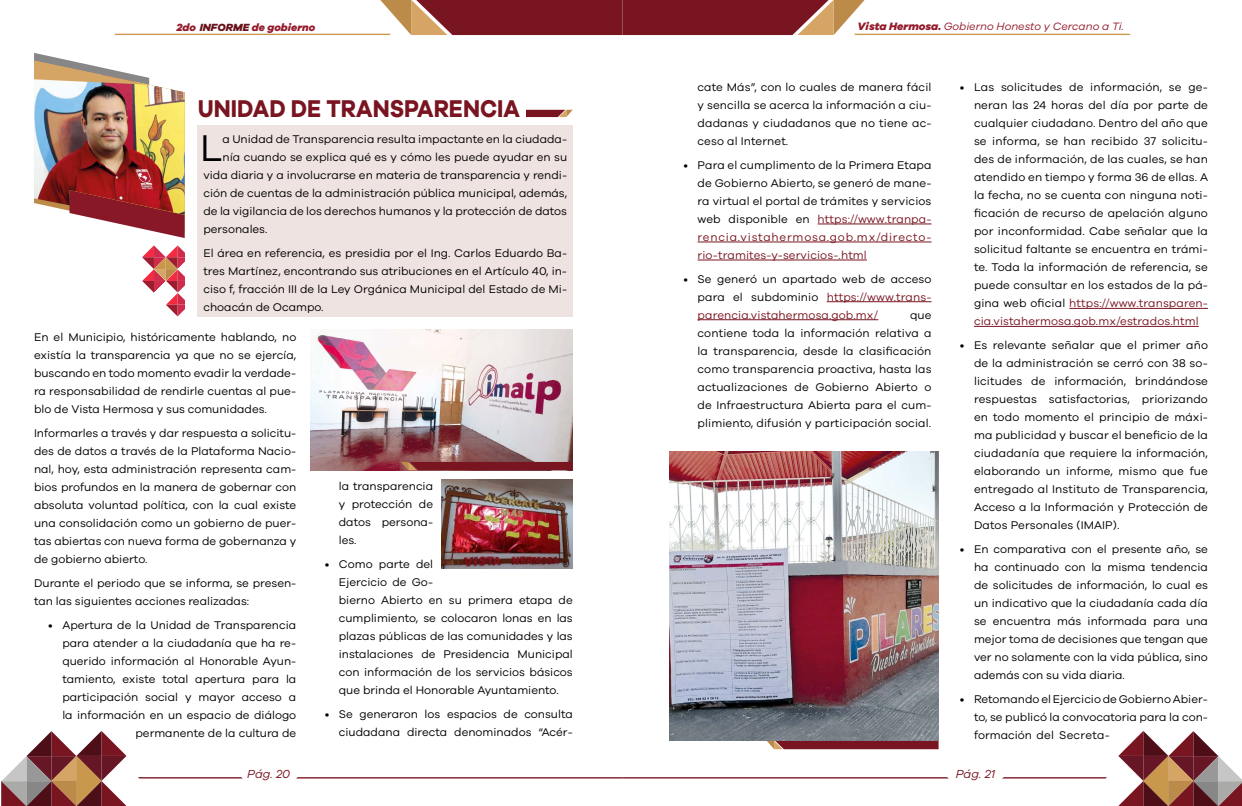
<style>
.page{position:relative;width:1242px;height:806px;background:#fff}
.page>*{position:absolute;margin:0;border:0;box-sizing:border-box;transform-origin:0 0}
.t1{font:38.4px "Galano Grotesque";color:#000}
.t2{font:700 25px "Galano Grotesque";color:#791520;scale:.9 1}
.t3{font:italic 12px "Galano Grotesque";color:#791520}
.t4{font:11.5px/18px "Galano Grotesque";color:#000;text-align:justify}
.t5{font:11.5px/18px "Galano Grotesque";letter-spacing:.01em;color:#791520;text-align:justify}
.t6{font:italic 11px "Galano Grotesque";color:#931a2b}
.t7{font:italic 800 10.7px "Galano Grotesque";color:#931a2b}
.s1{color:#671119}
.s2{font-weight:800}
.s3{color:#791520}
.s4{color:#000}
</style>
<div class="page">
<svg style="left:1px;top:731px;width:125px;height:75px"></svg>
<svg style="left:138px;top:777px;width:104px;height:1px"></svg>
<svg style="left:114px;top:0;width:1016px;height:35px"></svg>
<svg style="left:1118px;top:731px;width:124px;height:74px"></svg>
<svg style="left:1002px;top:777px;width:105px;height:1px"></svg>
<svg style="left:296px;top:777px;width:652px;height:1px"></svg>
<div style="left:198px;top:125px;width:375px;height:191px;background:#efe3e1"></div>
<svg style="left:526px;top:110px;width:47px;height:7px"></svg>
<hr style="left:1069px;top:308px;width:139px;height:1px;background:#791520">
<hr style="left:974px;top:326px;width:224px;height:1px;background:#791520">
<hr style="left:817px;top:223px;width:114px;height:1px;background:#791520">
<hr style="left:697px;top:241px;width:234px;height:1px;background:#791520">
<hr style="left:697px;top:259px;width:170px;height:1px;background:#791520">
<hr style="left:826px;top:301px;width:105px;height:1px;background:#791520">
<hr style="left:697px;top:319px;width:181px;height:1px;background:#791520">
<img style="left:441px;top:479px;width:132px;height:89px">
<img style="left:310px;top:330px;width:263px;height:140px">
<img style="left:669px;top:451px;width:269px;height:289px">
<svg style="left:142px;top:245px;width:43px;height:71px"></svg>
<svg style="left:767px;top:740px;width:171px;height:8px"></svg>
<svg style="left:401px;top:461px;width:172px;height:9px;background:#7f242c"></svg>
<img style="left:34px;top:53px;width:151px;height:185px">
<p class="t7" style="left:176px;top:20px;width:140px">2do <span class="s1">INFORME</span> de gobierno</p>
<p class="t6" style="left:857px;top:20px;width:268px"><span class="s2">Vista Hermosa.</span> Gobierno Honesto y Cercano a Ti.</p>
<h2 class="t2" style="left:198px;top:93px;width:359px">UNIDAD DE TRANSPARENCIA</h2>
<h1 class="t1" style="left:200px;top:125px;width:24px">L</h1>
<p class="t4" style="left:222px;top:129px;width:346px">a Unidad de Transparencia resulta impactante en la ciudada-</p>
<p class="t4" style="left:222px;top:147px;width:346px">nía cuando se explica qué es y cómo les puede ayudar en su</p>
<p class="t4" style="left:203px;top:165px;width:365px">vida diaria y a involucrarse en materia de transparencia y rendi-</p>
<p class="t4" style="left:203px;top:183px;width:365px">ción de cuentas de la administración pública municipal, además,</p>
<p class="t4" style="left:203px;top:201px;width:365px">de la vigilancia de los derechos humanos y la protección de datos</p>
<p class="t4" style="left:203px;top:219px;width:65px">personales.</p>
<p class="t4" style="left:203px;top:243px;width:365px">El área en referencia, es presidia por el Ing. Carlos Eduardo Ba&shy;tres Martínez, encontrando sus atribuciones en el Artículo 40, in&shy;ciso f, fracción III de la Ley Orgánica Municipal del Estado de Mi&shy;choacán de Ocampo.</p>
<p class="t4" style="left:34px;top:328px;width:264px">En el Municipio, históricamente hablando, no existía la transparencia ya que no se ejercía, buscando en todo momento evadir la verdade&shy;ra responsabilidad de rendirle cuentas al pue&shy;blo de Vista Hermosa y sus comunidades.</p>
<p class="t4" style="left:34px;top:423px;width:264px">Informarles a través y dar respuesta a solicitu&shy;des de datos a través de la Plataforma Nacio&shy;nal, hoy, esta administración representa cam&shy;bios profundos en la manera de gobernar con absoluta voluntad política, con la cual existe una consolidación como un gobierno de puer&shy;tas abiertas con nueva forma de gobernanza y de gobierno abierto.</p>
<p class="t4" style="left:34px;top:573px;width:264px">Durante el periodo que se informa, se presen&shy;tan las siguientes acciones realizadas:</p>
<p class="t4" style="left:48px;top:615px;width:250px;text-align:right">• Apertura de la Unidad de Transparencia para atender a la ciudadanía que ha re&shy;querido información al Honorable Ayun&shy;tamiento, existe total apertura para la participación social y mayor acceso a<br>la información en un espacio de diálogo permanente de la cultura de</p>
<p class="t4" style="left:339px;top:476px;width:96px">la transparencia y protección de datos persona&shy;les.</p>
<p class="t4" style="left:339px;top:554px;width:235px;text-align:left;text-indent:-14px">• Como parte del<br>Ejercicio de Go-<br>bierno Abierto en su primera etapa de cumplimiento, se colocaron lonas en las plazas públicas de las comunidades y las instalaciones de Presidencia Municipal con información de los servicios básicos que brinda el Honorable Ayuntamiento.</p>
<p class="t4" style="left:325px;top:704px;width:250px;text-align:right">• Se generaron los espacios de consulta ciudadana directa denominados “Acér-</p>
<p class="t4" style="left:697px;top:78px;width:235px">cate Más”, con lo cuales de manera fácil y sencilla se acerca la información a ciu&shy;dadanas y ciudadanos que no tiene ac&shy;ceso al Internet.</p>
<p class="t4" style="left:697px;top:155px;width:235px;text-indent:-14px">• Para el cumplimento de la Primera Etapa de Gobierno Abierto, se generó de mane&shy;ra virtual el portal de trámites y servicios web disponible en <span class="s3">https://www.tranpa&shy;rencia.vistahermosa.gob.mx/directo&shy;rio-tramites-y-servicios-.html</span></p>
<p class="t5" style="left:697px;top:269px;width:235px;text-indent:-14px"><span class="s4">• Se generó un apartado web de acceso para el subdominio</span> https://www.trans&shy;parencia.vistahermosa.gob.mx/</p>
<p class="t4" style="left:697px;top:305px;width:235px;text-indent:212px">que contiene toda la información relativa a la transparencia, desde la clasificación como transparencia proactiva, hasta las actualizaciones de Gobierno Abierto o de Infraestructura Abierta para el cum&shy;plimiento, difusión y participación social.</p>
<p class="t4" style="left:974px;top:78px;width:235px;text-indent:-14px">• Las solicitudes de información, se ge&shy;neran las 24 horas del día por parte de cualquier ciudadano. Dentro del año que se informa, se han recibido 37 solicitu&shy;des de información, de las cuales, se han atendido en tiempo y forma 36 de ellas. A la fecha, no se cuenta con ninguna noti&shy;ficación de recurso de apelación alguno por inconformidad. Cabe señalar que la solicitud faltante se encuentra en trámi&shy;te. Toda la información de referencia, se puede consultar en los estados de la pá&shy;gina web oficial <span class="s3">https://www.transparen&shy;cia.vistahermosa.gob.mx/estrados.html</span></p>
<p class="t4" style="left:974px;top:335px;width:235px;text-indent:-14px">• Es relevante señalar que el primer año de la administración se cerró con 38 so&shy;licitudes de información, brindándose respuestas satisfactorias, priorizando en todo momento el principio de máxi&shy;ma publicidad y buscar el beneficio de la ciudadanía que requiere la información, elaborando un informe, mismo que fue entregado al Instituto de Transparencia, Acceso a la Información y Protección de Datos Personales (IMAIP).</p>
<p class="t4" style="left:974px;top:539px;width:235px;text-indent:-14px">• En comparativa con el presente año, se ha continuado con la misma tendencia de solicitudes de información, lo cual es un indicativo que la ciudadanía cada día se encuentra más informada para una mejor toma de decisiones que tengan que ver no solamente con la vida pública, sino además con su vida diaria.</p>
<p class="t4" style="left:974px;top:689px;width:235px;text-indent:-14px">• Retomando el Ejercicio de Gobierno Abier&shy;to, se publicó la convocatoria para la con&shy;formación del Secreta-</p>
<p class="t3" style="left:247px;top:765px;width:45px">Pág. 20</p>
<p class="t3" style="left:955px;top:765px;width:41px">Pág. 21</p>
</div>
